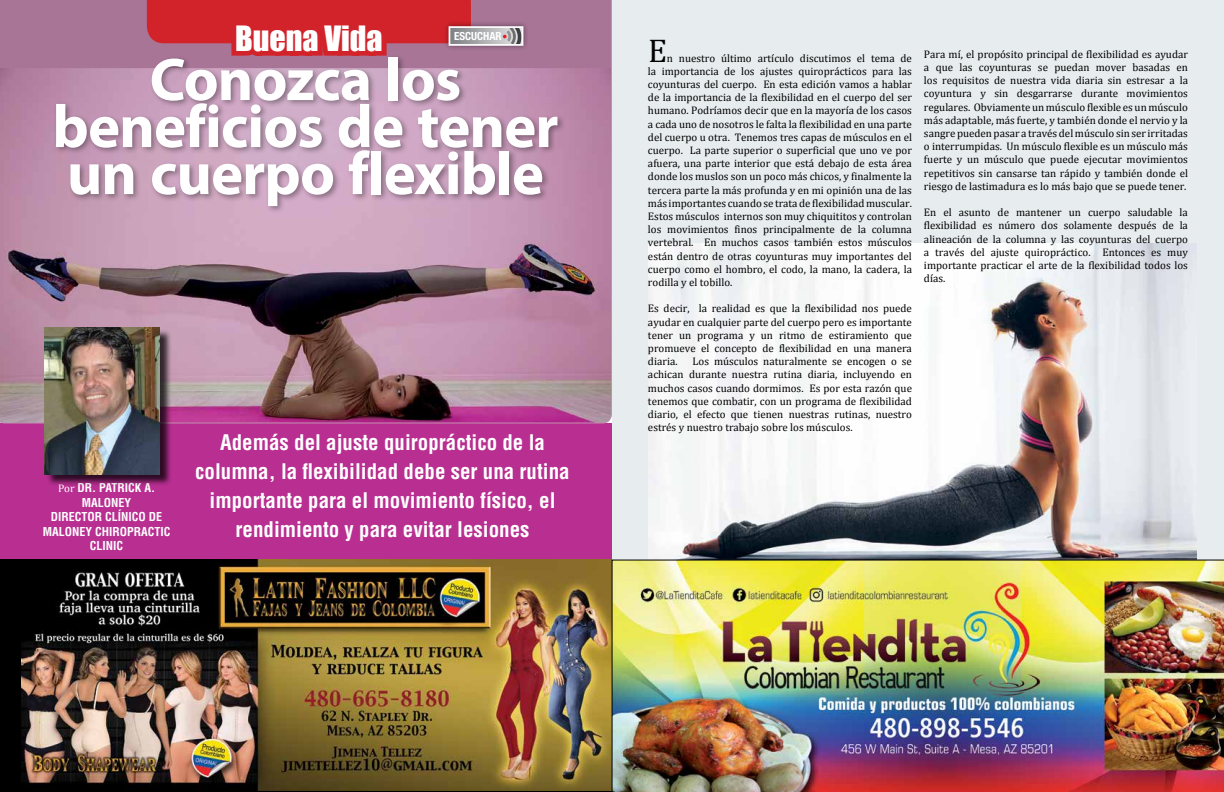
<style>
.page{position:relative;width:1224px;height:792px;background:#fff}
.page>*{position:absolute;margin:0;border:0;box-sizing:border-box;transform-origin:0 0}
.t1{font:700 85px "Myriad Arabic";letter-spacing:-.01em;color:#fff}
.t2{font:33px "Cambria";color:#000}
.t3{font:32px "Impact";color:#fff}
.t4{font:700 condensed 21px/29px "Helvetica";color:#fff;text-align:center}
.t5{font:700 condensed 12px/14.4px "Helvetica";color:#fff;text-align:center}
.t6{font:700 condensed 11.2px "Helvetica Neue";color:#fff}
.t7{font:11px/13.2px "Cambria";color:#000;text-align:justify}
.s1{font-family:"Cambria";font-weight:400;font-stretch:normal;font-size:11px}
</style>
<div class="page">
<div style="left:612px;top:0;width:612px;height:792px;background:#e7ecee"></div>
<img style="left:648px;top:243px;width:549px;height:317px">
<div style="left:0;top:423px;width:612px;height:162px;background:#b82e91"></div>
<img style="left:0;top:0;width:612px;height:424px">
<div style="left:53px;top:54px;width:513px;height:160px;background:#000;opacity:.35"></div>
<div style="left:443px;top:21px;width:86px;height:30px;background:#000;opacity:.39"></div>
<svg style="left:147px;top:0;width:375px;height:185px;background:#b8748a"></svg>
<div style="left:449px;top:26px;width:74px;height:20px;border:2px solid #fff"></div>
<div style="left:46px;top:329px;width:126px;height:157px;background:#000;opacity:.75"></div>
<img style="left:45px;top:328px;width:114px;height:146px">
<div style="left:0;top:560px;width:612px;height:232px;background:#000"></div>
<img style="left:22px;top:560px;width:590px;height:231px">
<img style="left:612px;top:560px;width:612px;height:232px">
<h3 class="t3" style="left:235px;top:13px;width:149px">Buena Vida</h3>
<p class="t6" style="left:454px;top:29px;width:49px">ESCUCHAR</p>
<h1 class="t1" style="left:150px;top:21px;width:313px">Conozca los</h1>
<h1 class="t1" style="left:52px;top:68px;width:508px">beneficios de tener</h1>
<h1 class="t1" style="left:67px;top:115px;width:479px">un cuerpo flexible</h1>
<p class="t5" style="left:58px;top:481px;width:55px"><span class="s1">Por</span> Dr . Patrick</p>
<p class="t5" style="left:145px;top:481px;width:12px">A.</p>
<p class="t5" style="left:82px;top:495px;width:17px">Maloney</p>
<p class="t5" style="left:51px;top:510px;width:15px">Director</p>
<p class="t5" style="left:105px;top:510px;width:23px">Clínico</p>
<p class="t5" style="left:149px;top:510px;width:7px">de</p>
<p class="t5" style="left:43px;top:524px;width:17px">Maloney</p>
<p class="t5" style="left:90px;top:524px;width:19px">Chiropractic<br>Clinic</p>
<h3 class="t4" style="left:195px;top:428px;width:376px">Además del ajuste quiropráctico de la columna, la flexibilidad debe ser una rutina importante para el movimiento físico, el rendimiento y para evitar lesiones</h3>
<h2 class="t2" style="left:648px;top:30px;width:20px">E</h2>
<p class="t7" style="left:648px;top:51px;width:266px;text-indent:19px">n nuestro último artículo discutimos el tema de la importancia de los ajustes quiroprácticos para las coyunturas del cuerpo. En esta edición vamos a hablar de la importancia de la flexibilidad en el cuerpo del ser humano. Podríamos decir que en la mayoría de los casos a cada uno de nosotros le falta la flexibilidad en una parte del cuerpo u otra. Tenemos tres capas de músculos en el cuerpo. La parte superior o superficial que uno ve por afuera, una parte interior que está debajo de esta área donde los muslos son un poco más chicos, y finalmente la tercera parte la más profunda y en mi opinión una de las más importantes cuando se trata de flexibilidad muscular.<br>Estos músculos internos son muy chiquititos y controlan los movimientos finos principalmente de la columna vertebral. En muchos casos también estos músculos están dentro de otras coyunturas muy importantes del cuerpo como el hombro, el codo, la mano, la cadera, la rodilla y el tobillo.</p>
<p class="t7" style="left:648px;top:302px;width:266px">Es decir, la realidad es que la flexibilidad nos puede ayudar en cualquier parte del cuerpo pero es importante tener un programa y un ritmo de estiramiento que promueve el concepto de flexibilidad en una manera diaria.</p>
<p class="t7" style="left:648px;top:355px;width:266px;text-indent:45px">Los músculos naturalmente se encogen o se achican durante nuestra rutina diaria, incluyendo en muchos casos cuando dormimos. Es por esta razón que tenemos que combatir, con un programa de flexibilidad diario, el efecto que tienen nuestras rutinas, nuestro estrés y nuestro trabajo sobre los músculos.</p>
<p class="t7" style="left:924px;top:47px;width:266px">Para mí, el propósito principal de flexibilidad es ayudar a que las coyunturas se puedan mover basadas en los requisitos de nuestra vida diaria sin estresar a la coyuntura y sin desgarrarse durante movimientos regulares. Obviamente un músculo flexible es un músculo más adaptable, más fuerte, y también donde el nervio y la sangre pueden pasar a través del músculo sin ser irritadas o interrumpidas. Un músculo flexible es un músculo más fuerte y un músculo que puede ejecutar movimientos repetitivos sin cansarse tan rápido y también donde el riesgo de lastimadura es lo más bajo que se puede tener.</p>
<p class="t7" style="left:924px;top:206px;width:266px">En el asunto de mantener un cuerpo saludable la flexibilidad es número dos solamente después de la alineación de la columna y las coyunturas del cuerpo a través del ajuste quiropráctico. Entonces es muy importante practicar el arte de la flexibilidad todos los días.</p>
</div>
